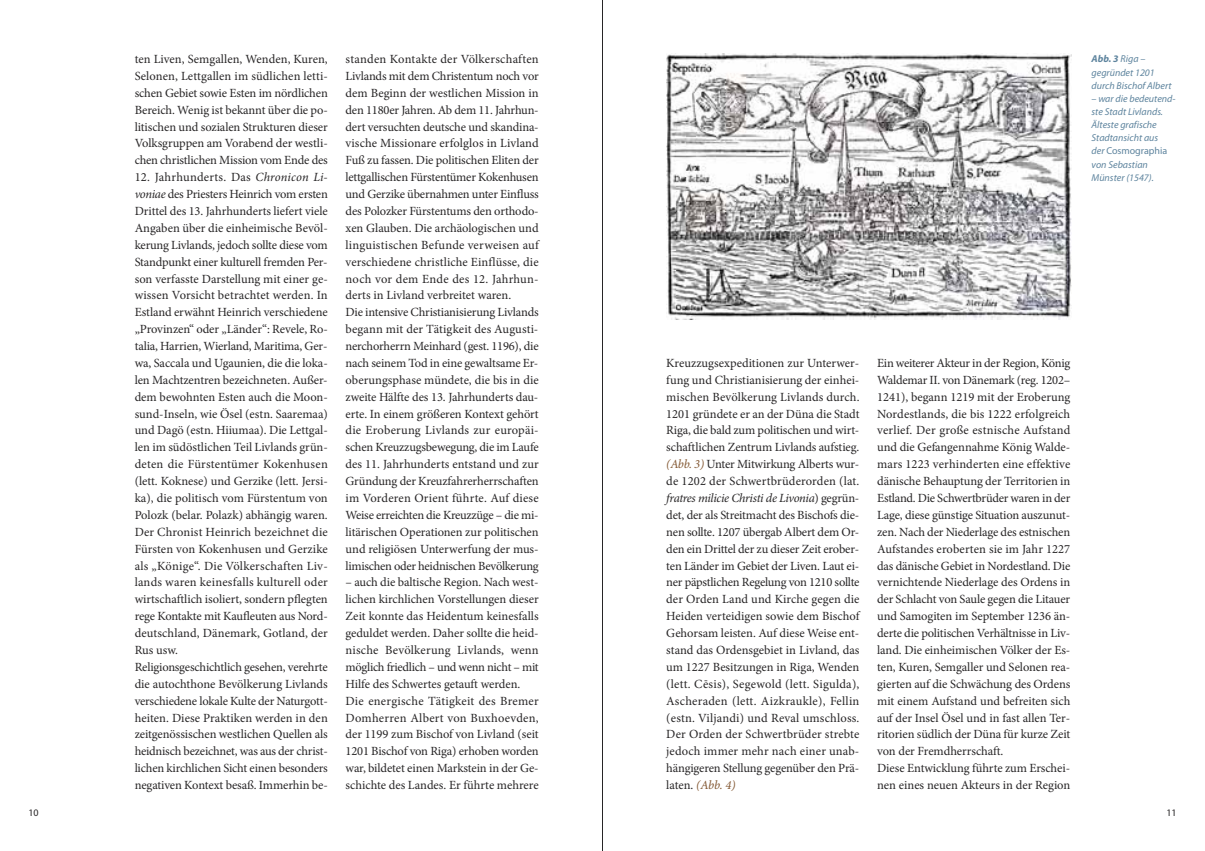
<style>
.page{position:relative;width:1205px;height:851px;background:#fff}
.page>*{position:absolute;margin:0;border:0;box-sizing:border-box;transform-origin:0 0}
.t1{font:12.5px/16.9px "Minion Pro";letter-spacing:-.01em;color:#272526;text-align:justify}
.t2{font:italic 10px/13.1px "Myriad Pro";color:#5e849e}
.t3{font:italic 700 10px "Myriad Pro";color:#5e849e}
.t4{font:10px "Myriad Pro";color:#272526}
.s1{font-style:italic}
.s2{font-weight:400}
.s3{font-style:normal}
.s4{font-style:italic;color:#835833}
</style>
<div class="page">
<hr style="left:602px;top:0;width:1px;height:850px;background:#272526">
<img style="left:666px;top:53px;width:405px;height:266px">
<p class="t4" style="left:28px;top:808px;width:12px">10</p>
<p class="t1" style="left:135px;top:52px;width:195px">ten Liven, Semgallen, Wenden, Kuren, Selonen, Lettgallen im südlichen letti&shy;schen Gebiet sowie Esten im nördlichen Bereich. Wenig ist bekannt über die po&shy;litischen und sozialen Strukturen dieser Volksgruppen am Vorabend der westli&shy;chen christlichen Mission vom Ende des</p>
<p class="t1" style="left:135px;top:170px;width:195px">12. Jahrhunderts. Das <span class="s1">Chronicon Li&shy;voniae</span> des Priesters Heinrich vom ersten Drittel des 13. Jahrhunderts liefert viele Angaben über die einheimische Bevöl&shy;kerung Livlands, jedoch sollte diese vom Standpunkt einer kulturell fremden Per&shy;son verfasste Darstellung mit einer ge&shy;wissen Vorsicht betrachtet werden. In Estland erwähnt Heinrich verschiedene „Provinzen“ oder „Länder“: Revele, Ro&shy;talia, Harrien, Wierland, Maritima, Ger&shy;wa, Saccala und Ugaunien, die die loka&shy;len Machtzentren bezeichneten. Außer&shy;dem bewohnten Esten auch die Moon&shy;sund-Inseln, wie Ösel (estn. Saaremaa) und Dagö (estn. Hiiumaa). Die Lettgal&shy;len im südöstlichen Teil Livlands grün&shy;deten die Fürstentümer Kokenhusen (lett. Koknese) und Gerzike (lett. Jersi&shy;ka), die politisch vom Fürstentum von Polozk (belar. Polazk) abhängig waren.<br>Der Chronist Heinrich bezeichnet die Fürsten von Kokenhusen und Gerzike als „Könige“. Die Völkerschaften Liv&shy;lands waren keinesfalls kulturell oder wirtschaftlich isoliert, sondern pflegten rege Kontakte mit Kaufleuten aus Nord&shy;deutschland, Dänemark, Gotland, der Rus usw.</p>
<p class="t1" style="left:135px;top:659px;width:195px">Religionsgeschichtlich gesehen, verehrte die autochthone Bevölkerung Livlands verschiedene lokale Kulte der Naturgott&shy;heiten. Diese Praktiken werden in den zeitgenössischen westlichen Quellen als heidnisch bezeichnet, was aus der christ&shy;lichen kirchlichen Sicht einen besonders negativen Kontext besaß. Immerhin be-</p>
<p class="t1" style="left:345px;top:52px;width:195px">standen Kontakte der Völkerschaften Livlands mit dem Christentum noch vor dem Beginn der westlichen Mission in den 1180er Jahren. Ab dem 11. Jahrhun&shy;dert versuchten deutsche und skandina&shy;vische Missionare erfolglos in Livland Fuß zu fassen. Die politischen Eliten der lettgallischen Fürstentümer Kokenhusen und Gerzike übernahmen unter Einfluss des Polozker Fürstentums den orthodo&shy;xen Glauben. Die archäologischen und linguistischen Befunde verweisen auf verschiedene christliche Einflüsse, die noch vor dem Ende des 12. Jahrhun&shy;derts in Livland verbreitet waren.</p>
<p class="t1" style="left:345px;top:305px;width:195px">Die intensive Christianisierung Livlands begann mit der Tätigkeit des Augusti&shy;nerchorherrn Meinhard (gest. 1196), die nach seinem Tod in eine gewaltsame Er&shy;oberungsphase mündete, die bis in die zweite Hälfte des 13. Jahrhunderts dau&shy;erte. In einem größeren Kontext gehört die Eroberung Livlands zur europäi&shy;schen Kreuzzugsbewegung, die im Laufe des 11. Jahrhunderts entstand und zur Gründung der Kreuzfahrerherrschaften im Vorderen Orient führte. Auf diese Weise erreichten die Kreuzzüge – die mi&shy;litärischen Operationen zur politischen und religiösen Unterwerfung der mus&shy;limischen oder heidnischen Bevölkerung</p>
<p class="t1" style="left:345px;top:575px;width:195px">– auch die baltische Region. Nach west&shy;lichen kirchlichen Vorstellungen dieser Zeit konnte das Heidentum keinesfalls geduldet werden. Daher sollte die heid&shy;nische Bevölkerung Livlands, wenn möglich friedlich – und wenn nicht – mit Hilfe des Schwertes getauft werden.</p>
<p class="t1" style="left:345px;top:693px;width:195px">Die energische Tätigkeit des Bremer Domherren Albert von Buxhoevden, der 1199 zum Bischof von Livland (seit 1201 Bischof von Riga) erhoben worden war, bildetet einen Markstein in der Ge&shy;schichte des Landes. Er führte mehrere</p>
<p class="t3" style="left:1091px;top:53px;width:55px">Abb. 3 <span class="s2">Riga –</span></p>
<p class="t2" style="left:1091px;top:66px;width:82px">gegründet 1201 durch Bischof Albert</p>
<p class="t2" style="left:1091px;top:93px;width:85px">– war die bedeutend&shy;ste Stadt Livlands.</p>
<p class="t2" style="left:1091px;top:119px;width:68px">Älteste grafische<br>Stadtansicht aus</p>
<p class="t2" style="left:1091px;top:145px;width:77px">der <span class="s3">Cosmographia </span>von Sebastian</p>
<p class="t2" style="left:1091px;top:171px;width:64px">Münster (1547).</p>
<p class="t1" style="left:666px;top:355px;width:195px">Kreuzzugsexpeditionen zur Unterwer&shy;fung und Christianisierung der einhei&shy;mischen Bevölkerung Livlands durch.<br>1201 gründete er an der Düna die Stadt Riga, die bald zum politischen und wirt&shy;schaftlichen Zentrum Livlands aufstieg. <span class="s4">(Abb. 3)</span> Unter Mitwirkung Alberts wur&shy;de 1202 der Schwertbrüderorden (lat. <span class="s1">fratres milicie Christi de Livonia</span>) gegrün&shy;det, der als Streitmacht des Bischofs die&shy;nen sollte. 1207 übergab Albert dem Or&shy;den ein Drittel der zu dieser Zeit erober&shy;ten Länder im Gebiet der Liven. Laut ei&shy;ner päpstlichen Regelung von 1210 sollte der Orden Land und Kirche gegen die Heiden verteidigen sowie dem Bischof Gehorsam leisten. Auf diese Weise ent&shy;stand das Ordensgebiet in Livland, das um 1227 Besitzungen in Riga, Wenden (lett. Cēsis), Segewold (lett. Sigulda), Ascheraden (lett. Aizkraukle), Fellin (estn. Viljandi) und Reval umschloss.<br>Der Orden der Schwertbrüder strebte jedoch immer mehr nach einer unab&shy;hängigeren Stellung gegenüber den Prä&shy;laten. <span class="s4">(Abb. 4)</span></p>
<p class="t1" style="left:877px;top:355px;width:195px">Ein weiterer Akteur in der Region, König Waldemar II. von Dänemark (reg. 1202– 1241), begann 1219 mit der Eroberung Nordestlands, die bis 1222 erfolgreich verlief. Der große estnische Aufstand und die Gefangennahme König Walde&shy;mars 1223 verhinderten eine effektive dänische Behauptung der Territorien in Estland. Die Schwertbrüder waren in der Lage, diese günstige Situation auszunut&shy;zen. Nach der Niederlage des estnischen Aufstandes eroberten sie im Jahr 1227 das dänische Gebiet in Nordestland. Die vernichtende Niederlage des Ordens in der Schlacht von Saule gegen die Litauer und Samogiten im September 1236 än&shy;derte die politischen Verhältnisse in Liv&shy;land. Die einheimischen Völker der Es&shy;ten, Kuren, Semgaller und Selonen rea&shy;gierten auf die Schwächung des Ordens mit einem Aufstand und befreiten sich auf der Insel Ösel und in fast allen Ter&shy;ritorien südlich der Düna für kurze Zeit von der Fremdherrschaft.</p>
<p class="t1" style="left:877px;top:760px;width:195px">Diese Entwicklung führte zum Erschei&shy;nen eines neuen Akteurs in der Region</p>
<p class="t4" style="left:1166px;top:808px;width:12px">11</p>
</div>
